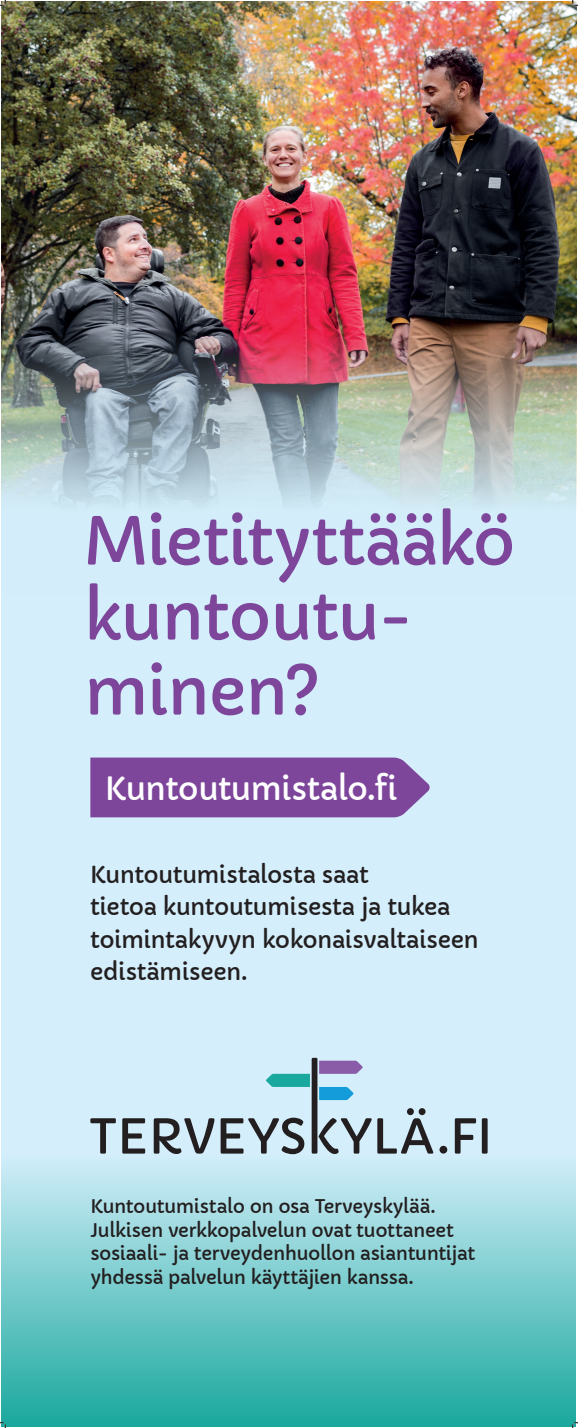
<style>
.page{position:relative;width:578px;height:1428px;background:#fff}
.page>*{position:absolute;margin:0;border:0;box-sizing:border-box;transform-origin:0 0}
.Otsikko_250-350{font:65px/75px "Capriola";letter-spacing:-.025em;color:#7d469b}
.talon_nimi_120-160{font:31.5px "Capriola";letter-spacing:-.025em;color:#fff}
.teksti_92{font:23px/32.5px "Capriola";letter-spacing:-.02em;color:#231f20}
.terveyskyla_teksti_7{font:18.5px/23.5px "Capriola";letter-spacing:-.025em;color:#231f20}
</style>
<div class="page">
<div style="left:2px;top:2px;width:574px;height:1424px;background:#d4effb"></div>
<div style="left:2px;top:1154px;width:574px;height:272px;background:linear-gradient(to bottom,#d2eefa,#1ba89e)"></div>
<svg style="left:90px;top:1058px;width:343px;height:96px"></svg>
<svg style="left:454px;top:1118px;width:33px;height:35px"></svg>
<div style="left:439px;top:1146px;width:8px;height:7px;background:#231f20;border-radius:50%"></div>
<img style="left:2px;top:2px;width:574px;height:504px">
<div style="left:90px;top:757px;width:340px;height:60px;background:#7d469b"></div>
<svg style="left:0;top:0;width:6px;height:6px"></svg>
<svg style="left:0;top:1422px;width:6px;height:6px"></svg>
<svg style="left:572px;top:0;width:5px;height:6px"></svg>
<svg style="left:572px;top:1422px;width:5px;height:6px"></svg>
<p class="Otsikko_250-350" style="left:84px;top:504px;width:433px">Mietityttääkö</p>
<p class="Otsikko_250-350" style="left:84px;top:579px;width:332px">kuntoutu&shy;minen?</p>
<p class="talon_nimi_120-160" style="left:105px;top:769px;width:294px">Kuntoutumistalo.fi</p>
<p class="teksti_92" style="left:90px;top:858px;width:280px">Kuntoutumistalosta saat</p>
<p class="teksti_92" style="left:90px;top:891px;width:390px">tietoa kuntoutumisesta ja tukea toimintakyvyn kokonaisvaltaiseen edistämiseen.</p>
<p class="terveyskyla_teksti_7" style="left:90px;top:1195px;width:386px">Kuntoutumistalo on osa Terveyskylää.<br>Julkisen verkkopalvelun ovat tuottaneet sosiaali- ja terveydenhuollon asiantuntijat</p>
<p class="terveyskyla_teksti_7" style="left:90px;top:1266px;width:324px">yhdessä palvelun käyttäjien kanssa.</p>
</div>
